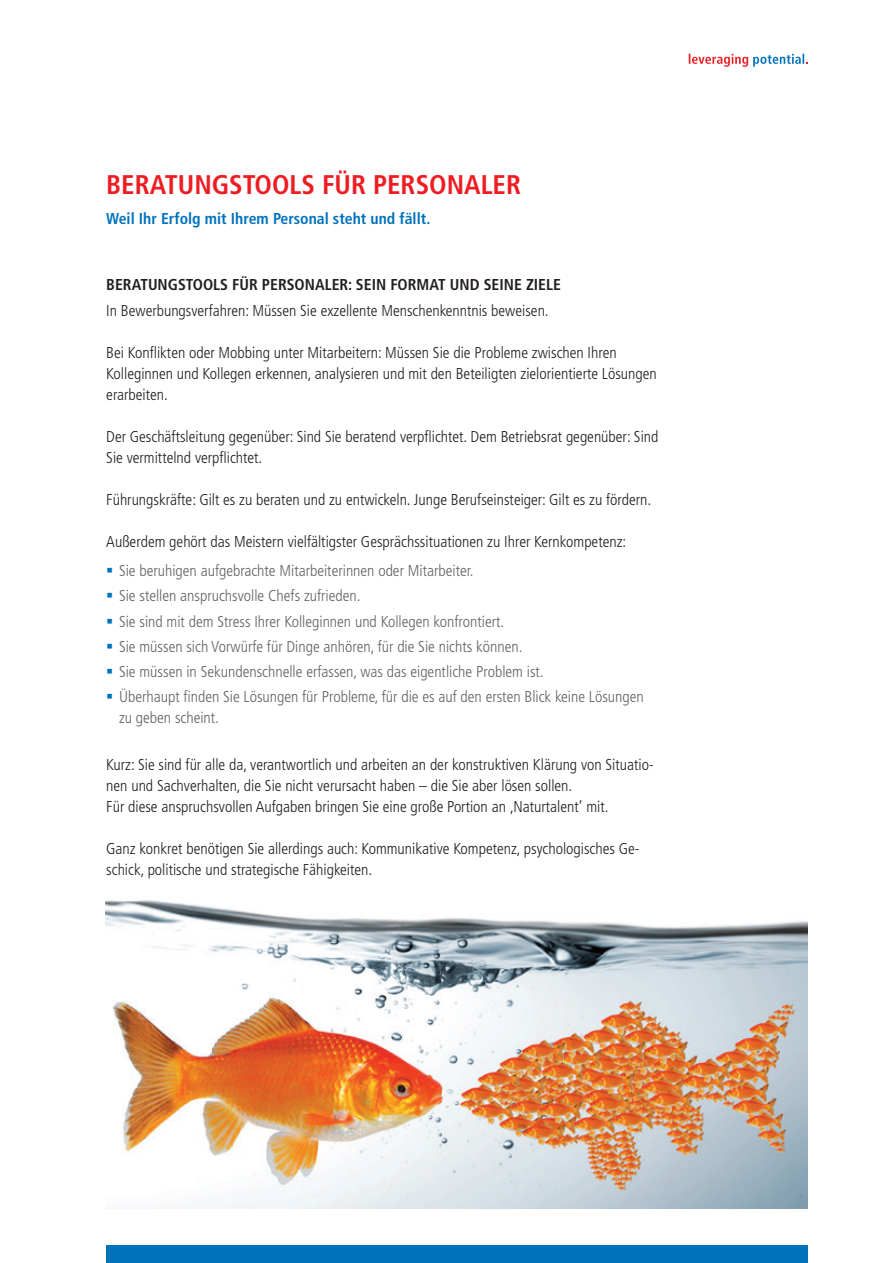
<style>
.page{position:relative;width:893px;height:1263px;background:#fff}
.page>*{position:absolute;margin:0;border:0;box-sizing:border-box;transform-origin:0 0}
.t1{font:700 condensed 27px "Frutiger";color:#ee1d23}
.t2{font:300 condensed 15.75px/21px "Frutiger";color:#231f20}
.t3{font:300 condensed 15.75px/25.2px "Frutiger";color:#636366}
.t4{font:700 condensed 15.75px "Frutiger";color:#231f20}
.t5{font:700 condensed 15.75px "Frutiger";color:#0072bc}
</style>
<div class="page">
<svg style="left:689px;top:54px;width:119px;height:13px"></svg>
<div style="left:106px;top:1245px;width:702px;height:18px;background:#0072bc"></div>
<img style="left:105px;top:900px;width:703px;height:309px">
<h1 class="t1" style="left:106px;top:168px;width:416px">BERATUNGSTOOLS FÜR PERSONALER</h1>
<p class="t5" style="left:106px;top:209px;width:326px">WEIL IHR ERFOLG MIT IHREM PERSONAL STEHT UND FÄLLT.</p>
<p class="t4" style="left:106px;top:276px;width:456px">BERATUNGSTOOLS FÜR PERSONALER: SEIN FORMAT UND SEINE ZIELE</p>
<p class="t2" style="left:106px;top:300px;width:444px">In Bewerbungsverfahren: Müssen Sie exzellente Menschenkenntnis beweisen.</p>
<p class="t2" style="left:106px;top:342px;width:552px">Bei Konflikten oder Mobbing unter Mitarbeitern: Müssen Sie die Probleme zwischen Ihren<br>Kolleginnen und Kollegen erkennen, analysieren und mit den Beteiligten zielorientierte Lösungen erarbeiten.</p>
<p class="t2" style="left:106px;top:426px;width:554px">Der Geschäftsleitung gegenüber: Sind Sie beratend verpflichtet. Dem Betriebsrat gegenüber: Sind<br>Sie vermittelnd verpflichtet.</p>
<p class="t2" style="left:106px;top:489px;width:547px">Führungskräfte: Gilt es zu beraten und zu entwickeln. Junge Berufseinsteiger: Gilt es zu fördern.</p>
<p class="t2" style="left:106px;top:531px;width:522px">Außerdem gehört das Meistern vielfältigster Gesprächssituationen zu Ihrer Kernkompetenz:</p>
<p class="t3" style="left:119px;top:558px;width:526px">Sie beruhigen aufgebrachte Mitarbeiterinnen oder Mitarbeiter.<br>Sie stellen anspruchsvolle Chefs zufrieden.<br>Sie sind mit dem Stress Ihrer Kolleginnen und Kollegen konfrontiert.<br>Sie müssen sich Vorwürfe für Dinge anhören, für die Sie nichts können.<br>Sie müssen in Sekundenschnelle erfassen, was das eigentliche Problem ist.<br>Überhaupt finden Sie Lösungen für Probleme, für die es auf den ersten Blick keine Lösungen</p>
<p class="t3" style="left:119px;top:705px;width:102px">zu geben scheint.</p>
<p class="t2" style="left:106px;top:754px;width:549px">Kurz: Sie sind für alle da, verantwortlich und arbeiten an der konstruktiven Klärung von Situatio&shy;nen und Sachverhalten, die Sie nicht verursacht haben – die Sie aber lösen sollen.<br>Für diese anspruchsvollen Aufgaben bringen Sie eine große Portion an ‚Naturtalent’ mit.</p>
<p class="t2" style="left:106px;top:838px;width:535px">Ganz konkret benötigen Sie allerdings auch: Kommunikative Kompetenz, psychologisches Ge&shy;schick, politische und strategische Fähigkeiten.</p>
</div>
